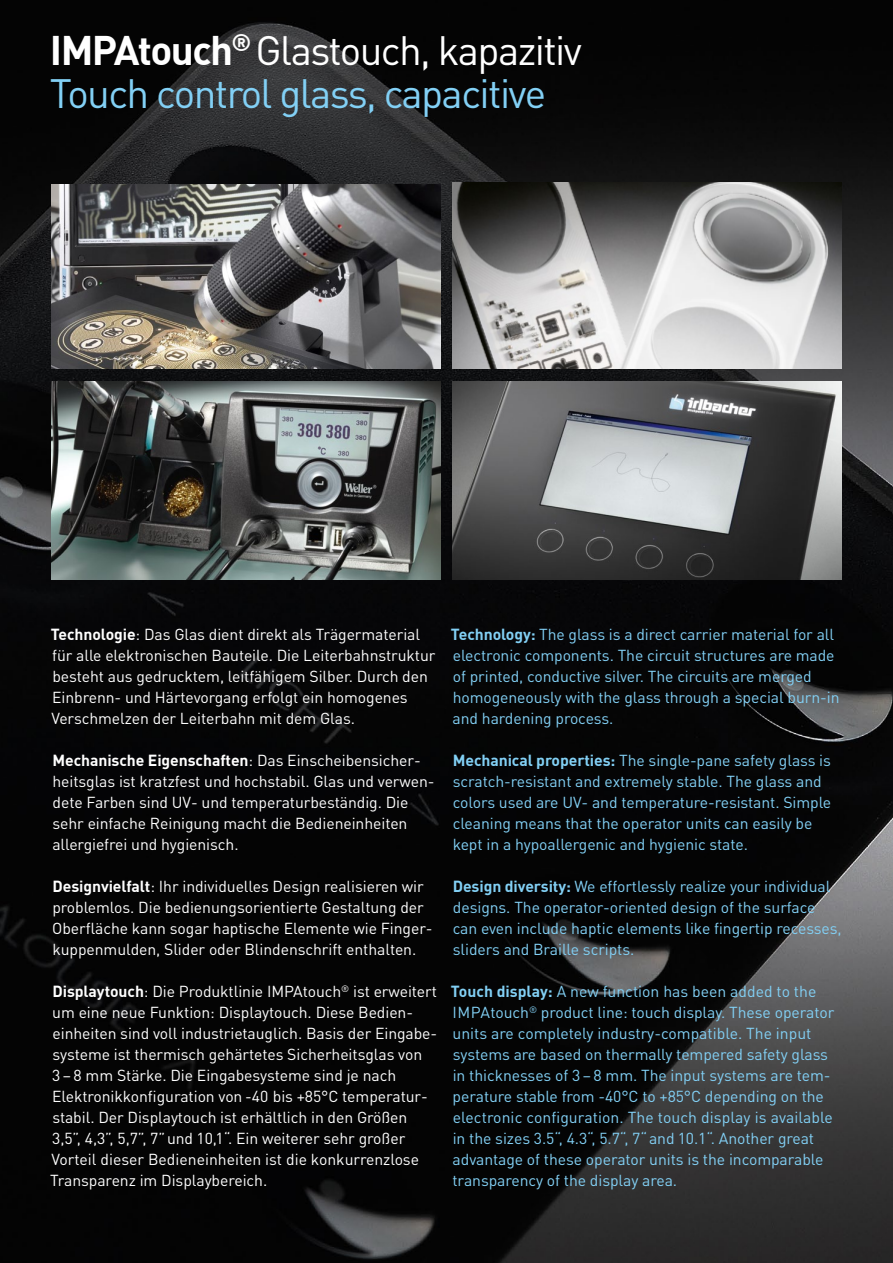
<style>
.page{position:relative;width:893px;height:1263px;background:#fff}
.page>*{position:absolute;margin:0;border:0;box-sizing:border-box;transform-origin:0 0}
.t1{font:40.5px/43.5px "DIN";letter-spacing:-.04em;color:#82d0f5}
.t2{font:15.75px/21px "DIN";letter-spacing:-.005em;color:#fff}
.t3{font:15.75px/21px "DIN";letter-spacing:-.005em;color:#82d0f5}
.s1{font-weight:700;color:#fff}
.s2{color:#fff}
.s3{font-weight:700}
</style>
<div class="page">
<img style="left:0;top:0;width:893px;height:1263px">
<img style="left:453px;top:183px;width:389px;height:186px">
<img style="left:51px;top:184px;width:389px;height:185px">
<img style="left:51px;top:381px;width:389px;height:199px">
<img style="left:453px;top:381px;width:389px;height:199px">
<h1 class="t1" style="left:50px;top:27px;width:533px"><span class="s1">IMPAtouch</span><sup>®</sup> <span class="s2">Glastouch, kapazitiv<br></span>Touch control glass, capacitive</h1>
<p class="t2" style="left:51px;top:623px;width:386px"><span class="s3">Technologie</span>: Das Glas dient direkt als Trägermaterial für alle elektronischen Bauteile. Die Leiterbahnstruktur besteht aus gedrucktem, leitfähigem Silber. Durch den Einbrenn- und Härtevorgang erfolgt ein homogenes Verschmelzen der Leiterbahn mit dem Glas.</p>
<p class="t2" style="left:52px;top:749px;width:384px"><span class="s3">Mechanische Eigenschaften</span>: Das Einscheibensicher&shy;heitsglas ist kratzfest und hochstabil. Glas und verwen&shy;dete Farben sind UV- und temperaturbeständig. Die sehr einfache Reinigung macht die Bedieneinheiten allergiefrei und hygienisch.</p>
<p class="t2" style="left:52px;top:875px;width:382px"><span class="s3">Designvielfalt</span>: Ihr individuelles Design realisieren wir problemlos. Die bedienungsorientierte Gestaltung der Oberfläche kann sogar haptische Elemente wie Finger&shy;kuppenmulden, Slider oder Blindenschrift enthalten.</p>
<p class="t2" style="left:50px;top:980px;width:389px"><span class="s3">Displaytouch</span>: Die Produktlinie IMPAtouch<sup>®</sup> ist erweitert um eine neue Funktion: Displaytouch. Diese Bedien&shy;einheiten sind voll industrietauglich. Basis der Eingabe&shy;systeme ist thermisch gehärtetes Sicherheitsglas von<br>3 – 8 mm Stärke. Die Eingabesysteme sind je nach Elektronikkonfiguration von -40 bis +85°C temperatur&shy;stabil. Der Displaytouch ist erhältlich in den Größen 3,5”, 4,3”, 5,7”, 7” und 10,1“. Ein weiterer sehr großer Vorteil dieser Bedieneinheiten ist die konkurrenzlose Transparenz im Displaybereich.</p>
<p class="t3" style="left:451px;top:623px;width:390px"><span class="s3">Technology:</span> The glass is a direct carrier material for all electronic components. The circuit structures are made of printed, conductive silver. The circuits are merged homogeneously with the glass through a special burn-in and hardening process.</p>
<p class="t3" style="left:453px;top:749px;width:380px"><span class="s3">Mechanical properties:</span> The single-pane safety glass is scratch-resistant and extremely stable. The glass and colors used are UV- and temperature-resistant. Simple cleaning means that the operator units can easily be kept in a hypoallergenic and hygienic state.</p>
<p class="t3" style="left:453px;top:875px;width:390px"><span class="s3">Design diversity:</span> We effortlessly realize your individual designs. The operator-oriented design of the surface can even include haptic elements like fingertip recesses, sliders and Braille scripts.</p>
<p class="t3" style="left:451px;top:980px;width:385px"><span class="s3">Touch display:</span> A new function has been added to the IMPAtouch<sup>®</sup> product line: touch display. These operator units are completely industry-compatible. The input systems are based on thermally tempered safety glass in thicknesses of 3 – 8 mm. The input systems are tem&shy;perature stable from -40°C to +85°C depending on the electronic configuration. The touch display is available in the sizes 3.5“, 4.3“, 5.7“, 7“ and 10.1“. Another great advantage of these operator units is the incomparable transparency of the display area.</p>
</div>
